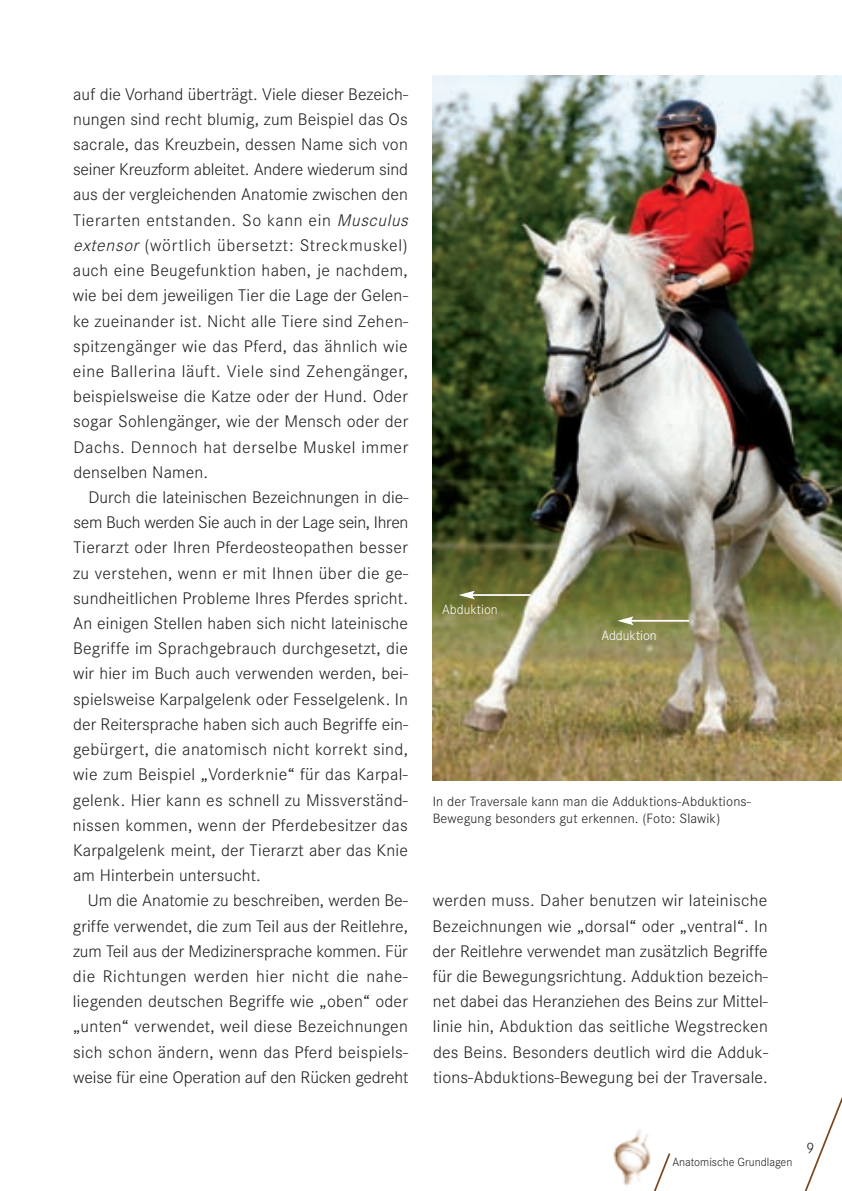
<style>
.page{position:relative;width:842px;height:1191px;background:#fff}
.page>*{position:absolute;margin:0;border:0;box-sizing:border-box;transform-origin:0 0}
.t1{font:300 17.5px/25.2px "Corporate S";letter-spacing:.01em;color:#231f20;text-align:justify}
.t2{font:300 15.75px "Corporate S";color:#231f20}
.t3{font:300 14px/17.5px "Corporate S";letter-spacing:.01em;color:#231f20}
.t4{font:300 14px "Corporate S";color:#fff}
.t5{font:300 12.25px "Corporate S";color:#231f20}
.s1{font-style:italic}
</style>
<div class="page">
<img style="left:613px;top:1130px;width:36px;height:56px">
<svg style="left:647px;top:1151px;width:24px;height:40px"></svg>
<img style="left:433px;top:75px;width:409px;height:705px">
<hr style="left:472px;top:594px;width:59px;height:2px;background:#fff">
<svg style="left:459px;top:590px;width:16px;height:9px"></svg>
<hr style="left:630px;top:620px;width:59px;height:1px;background:#fff">
<svg style="left:617px;top:616px;width:16px;height:9px"></svg>
<svg style="left:804px;top:1097px;width:38px;height:94px"></svg>
<p class="t1" style="left:73px;top:81px;width:339px;text-align:left">auf die Vorhand überträgt. Viele dieser Bezeich&shy;nungen sind recht blumig, zum Beispiel das Os sacrale, das Kreuzbein, dessen Name sich von seiner Kreuzform ableitet. Andere wiederum sind aus der vergleichenden Anatomie zwischen den Tierarten entstanden. So kann ein <span class="s1">Musculus extensor</span> (wörtlich übersetzt: Streckmuskel) auch eine Beugefunktion haben, je nachdem, wie bei dem jeweiligen Tier die Lage der Gelen&shy;ke zueinander ist. Nicht alle Tiere sind Zehen - spitzengänger wie das Pferd, das ähnlich wie eine Ballerina läuft. Viele sind Zehengänger, beispielsweise die Katze oder der Hund. Oder sogar Sohlengänger, wie der Mensch oder der Dachs. Dennoch hat derselbe Muskel immer denselben Namen.</p>
<p class="t1" style="left:73px;top:484px;width:337px;text-indent:15px">Durch die lateinischen Bezeichnungen in die&shy;sem Buch werden Sie auch in der Lage sein, Ihren Tierarzt oder Ihren Pferdeosteopathen besser zu verstehen, wenn er mit Ihnen über die ge&shy;sundheitlichen Probleme Ihres Pferdes spricht.<br>An einigen Stellen haben sich nicht lateinische Begriffe im Sprachgebrauch durchgesetzt, die wir hier im Buch auch verwenden werden, bei&shy;spielsweise Karpalgelenk oder Fesselgelenk. In der Reitersprache haben sich auch Begriffe ein&shy;gebürgert, die anatomisch nicht korrekt sind, wie zum Beispiel „Vorderknie“ für das Karpal - gelenk. Hier kann es schnell zu Missverständ&shy;nissen kommen, wenn der Pferdebesitzer das Karpalgelenk meint, der Tierarzt aber das Knie am Hinter bein untersucht.</p>
<p class="t1" style="left:73px;top:887px;width:337px;text-indent:15px">Um die Anatomie zu beschreiben, werden Be&shy;griffe verwendet, die zum Teil aus der Reitlehre, zum Teil aus der Medizinersprache kommen. Für die Richtungen werden hier nicht die nahe - liegenden deutschen Begriffe wie „oben“ oder „unten“ verwendet, weil diese Bezeichnungen sich schon ändern, wenn das Pferd beispiels&shy;weise für eine Operation auf den Rücken gedreht</p>
<p class="t4" style="left:442px;top:601px;width:57px">Abduktion</p>
<p class="t4" style="left:601px;top:626px;width:57px">Adduktion</p>
<p class="t3" style="left:433px;top:792px;width:319px">In der Traversale kann man die Adduktions-Abduktions-<br>Bewegung besonders gut erkennen. (Foto: Slawik)</p>
<p class="t1" style="left:433px;top:887px;width:337px">werden muss. Daher benutzen wir lateinische Bezeichnungen wie „dorsal“ oder „ventral“. In der Reitlehre verwendet man zusätzlich Begriffe für die Bewegungsrichtung. Adduktion bezeich&shy;net dabei das Heranziehen des Beins zur Mittel&shy;linie hin, Abduktion das seitliche Wegstrecken des Beins. Besonders deutlich wird die Adduk&shy;tions-Abduktions-Bewegung bei der Traversale.</p>
<p class="t5" style="left:672px;top:1154px;width:121px">Anatomische Grundlagen</p>
<p class="t2" style="left:806px;top:1138px;width:10px">9</p>
</div>
